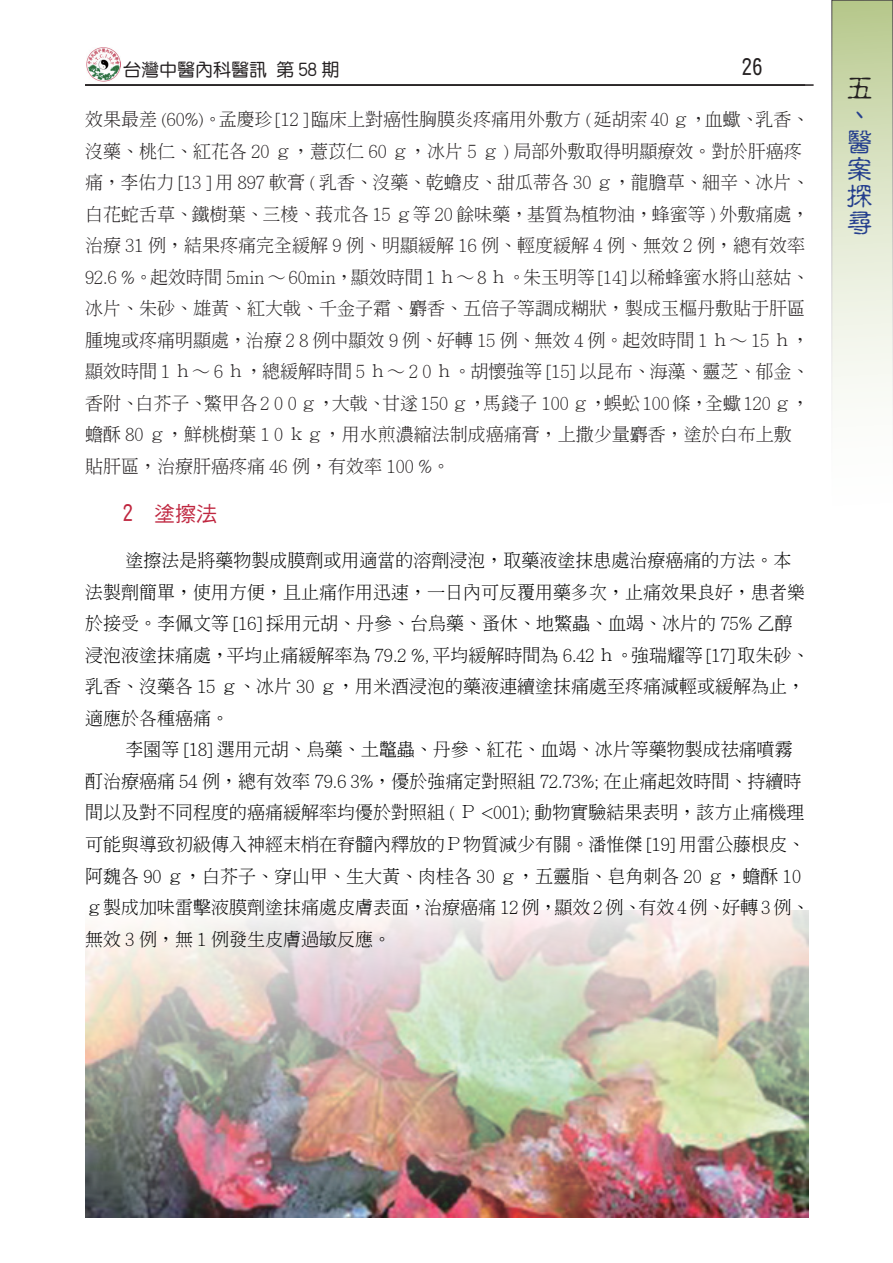
<style>
.page{position:relative;width:893px;height:1263px;background:#fff}
.page>*{position:absolute;margin:0;border:0;box-sizing:border-box;transform-origin:0 0}
.t1{font:27px/27px "DF Gu Yin W5 WIN BF";color:#253f8e}
.t2{font:27px "DF Gu Yin W5 WIN BF";color:#231f20}
.t3{font:21px "DF Hei Md HK BF";color:#bf263f}
.t4{font:21px "DF Hei Md HK BF";color:#231f20}
.t5{font:300 18px/31.5px "Adobe Ming Std";color:#231f20}
.t6{font:300 18px/31.5px "Adobe Ming Std";color:#030303}
.t7{font:18px "DF Yuan Md HK BF";color:#231f20}
</style>
<div class="page">
<hr style="left:85px;top:84px;width:729px;height:2px;background:#231f20">
<img style="left:86px;top:48px;width:34px;height:34px">
<div style="left:832px;top:0;width:61px;height:531px;background:linear-gradient(to bottom,#bfce99,#fff)"></div>
<img style="left:85px;top:910px;width:723px;height:307px">
<p class="t7" style="left:123px;top:61px;width:217px">台灣中醫內科醫訊 第 58 期</p>
<p class="t4" style="left:742px;top:57px;width:22px">26</p>
<p class="t5" style="left:85px;top:103px;width:726px">效果最差 (60%)。孟慶珍 [12 ] 臨床上對癌性胸膜炎疼痛用外敷方 ( 延胡索 40 ｇ，血蠍、乳香、沒藥、桃仁、紅花各 20 ｇ，薏苡仁 60 ｇ，冰片 5 ｇ ) 局部外敷取得明顯療效。對於肝癌疼痛，李佑力 [13 ] 用 897 軟膏 ( 乳香、沒藥、乾蟾皮、甜瓜蒂各 30 ｇ，龍膽草、細辛、冰片、白花蛇舌草、鐵樹葉、三棱、莪朮各 15 ｇ等 20 餘味藥，基質為植物油，蜂蜜等 ) 外敷痛處，治療 31 例，結果疼痛完全緩解 9 例、明顯緩解 16 例、輕度緩解 4 例、無效 2 例，總有效率92.6 %。起效時間 5min ～ 60min，顯效時間 1 ｈ～ 8 ｈ。朱玉明等 [14] 以稀蜂蜜水將山慈姑、冰片、朱砂、雄黃、紅大戟、千金子霜、麝香、五倍子等調成糊狀，製成玉樞丹敷貼于肝區腫塊或疼痛明顯處，治療 2 8 例中顯效 9 例、好轉 15 例、無效 4 例。起效時間 1 ｈ～ 15 ｈ，顯效時間 1 ｈ～ 6 ｈ，總緩解時間 5 ｈ～ 2 0 ｈ。胡懷強等 [15] 以昆布、海藻、靈芝、郁金、香附、白芥子、鱉甲各 2 0 0 ｇ，大戟、甘遂 150 ｇ，馬錢子 100 ｇ，蜈蚣 100 條，全蠍 120 ｇ，蟾酥 80 ｇ，鮮桃樹葉 1 0 ｋｇ，用水煎濃縮法制成癌痛膏，上撒少量麝香，塗於白布上敷貼肝區，治療肝癌疼痛 46 例，有效率 100 %。</p>
<p class="t3" style="left:123px;top:503px;width:96px">2　塗擦法</p>
<p class="t6" style="left:85px;top:544px;width:726px">　　 塗擦法是將藥物製成膜劑或用適當的溶劑浸泡，取藥液塗抹患處治療癌痛的方法。本法製劑簡單，使用方便，且止痛作用迅速，一日內可反覆用藥多次，止痛效果良好，患者樂於接受。李佩文等 [16] 採用元胡、丹參、台烏藥、蚤休、地鱉蟲、血竭、冰片的 75% 乙醇浸泡液塗抹痛處，平均止痛緩解率為 79.2 %, 平均緩解時間為 6.42 ｈ。強瑞耀等 [17] 取朱砂、乳香、沒藥各 15 ｇ、冰片 30 ｇ，用米酒浸泡的藥液連續塗抹痛處至疼痛減輕或緩解為止，適應於各種癌痛。<br>　　 李園等 [18] 選用元胡、烏藥、土鼈蟲、丹參、紅花、血竭、冰片等藥物製成祛痛噴霧酊治療癌痛 54 例，總有效率 79.6 3%，優於強痛定對照組 72.73%; 在止痛起效時間、持續時間以及對不同程度的癌痛緩解率均優於對照組 ( Ｐ &lt;001); 動物實驗結果表明，該方止痛機理可能與導致初級傳入神經末梢在脊髓內釋放的Ｐ物質減少有關。潘惟傑 [19] 用雷公藤根皮、阿魏各 90 ｇ，白芥子、穿山甲、生大黃、肉桂各 30 ｇ，五靈脂、皂角刺各 20 ｇ，蟾酥 10ｇ製成加味雷擊液膜劑塗抹痛處皮膚表面，治療癌痛 12 例，顯效 2 例、有效 4 例、好轉 3 例、無效 3 例，無 1 例發生皮膚過敏反應。</p>
<h1 class="t2" style="left:846px;top:74px;width:27px">五</h1>
<h1 class="t1" style="left:846px;top:101px;width:27px">、醫案探尋</h1>
</div>
